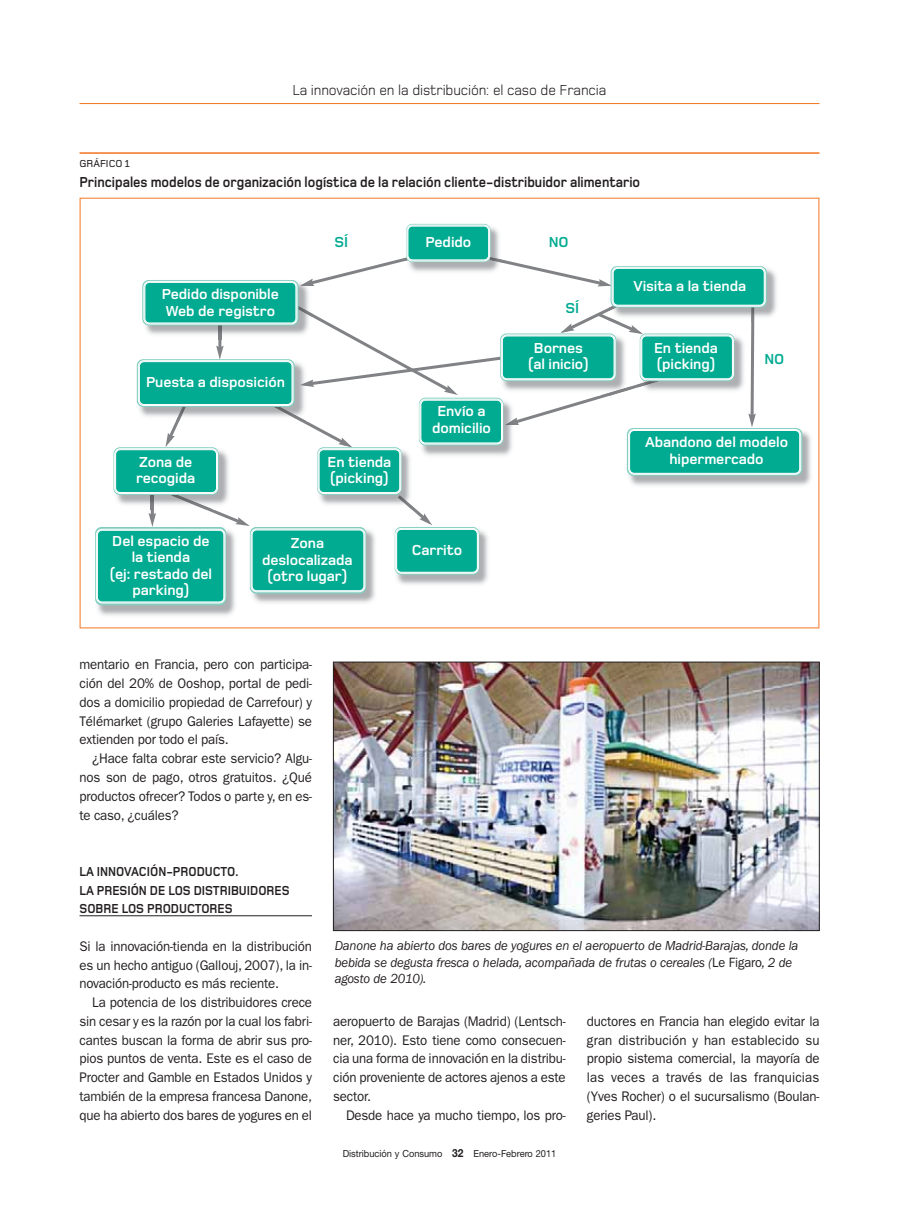
<style>
.page{position:relative;width:899px;height:1218px;background:#fff}
.page>*{position:absolute;margin:0;border:0;box-sizing:border-box;transform-origin:0 0}
.t1{font:700 15px/16.5px "Foundry Monoline";letter-spacing:-.005em;color:#fff;text-align:center}
.t2{font:700 15px "Foundry Monoline";color:#231f20;scale:.9 1}
.t3{font:15px "Foundry Monoline";letter-spacing:-.01em;color:#231f20;scale:.95 1}
.t4{font:700 15px "Foundry Monoline";letter-spacing:-.005em;color:#00ab91}
.t5{font:13.95px/18.8px "Franklin Gothic";letter-spacing:-.01em;color:#231f20;text-align:justify;scale:.95 1}
.t6{font:italic 13.5px/16.5px "Franklin Gothic";letter-spacing:-.01em;color:#231f20;scale:.95 1}
.t7{font:700 13.5px/18.8px "Foundry Monoline";color:#231f20;scale:.9 1}
.t8{font:500 10.5px "Foundry Monoline";color:#231f20}
.t9{font:9.75px "Helvetica Neue";color:#231f20;scale:.95 1}
.s1{font-style:normal}
.s2{font-weight:700;font-size:11.25px}
</style>
<div class="page">
<hr style="left:80px;top:103px;width:739px;height:1px;background:#f47421">
<hr style="left:80px;top:152px;width:739px;height:2px;background:#f47421">
<hr style="left:80px;top:915px;width:232px;height:1px;background:#231f20">
<img style="left:801px;top:664px;width:16px;height:265px">
<img style="left:409px;top:223px;width:79px;height:2px">
<div style="left:406px;top:224px;width:84px;height:38px;background:#b9e3dc;border-radius:6px"></div>
<img style="left:801px;top:430px;width:10px;height:56px">
<img style="left:96px;top:225px;width:705px;height:707px">
<p class="t3" style="left:292px;top:85px;width:332px">La innovación en la distribución: el caso de Francia</p>
<p class="t8" style="left:80px;top:160px;width:52px">GRÁFICO 1</p>
<p class="t2" style="left:80px;top:177px;width:624px">Principales modelos de organización logística de la relación cliente-distribuidor alimentario</p>
<p class="t1" style="left:162px;top:287px;width:119px;text-align:left">Pedido disponible<br>Web de registro</p>
<p class="t1" style="left:146px;top:375px;width:140px">Puesta a disposición</p>
<p class="t1" style="left:136px;top:455px;width:61px;text-align:left">Zona de recogida</p>
<p class="t4" style="left:335px;top:236px;width:15px">SÍ</p>
<p class="t1" style="left:425px;top:235px;width:47px">Pedido</p>
<p class="t4" style="left:549px;top:236px;width:21px">NO</p>
<p class="t1" style="left:633px;top:280px;width:114px">Visita a la tienda</p>
<p class="t1" style="left:432px;top:405px;width:60px">Envío a domicilio</p>
<p class="t4" style="left:565px;top:303px;width:15px">SÍ</p>
<p class="t1" style="left:528px;top:341px;width:62px">Bornes (al inicio)</p>
<p class="t1" style="left:654px;top:341px;width:65px;text-align:left">En tienda (picking)</p>
<p class="t4" style="left:764px;top:354px;width:21px">NO</p>
<p class="t1" style="left:645px;top:436px;width:145px">Abandono del modelo</p>
<p class="t1" style="left:328px;top:455px;width:65px">En tienda</p>
<p class="t1" style="left:669px;top:452px;width:96px">hipermercado</p>
<p class="t1" style="left:330px;top:471px;width:60px">(picking)</p>
<p class="t1" style="left:110px;top:534px;width:104px">Del espacio de la tienda<br>(ej: restado del parking)</p>
<p class="t1" style="left:262px;top:536px;width:92px">Zona deslocalizada (otro lugar)</p>
<p class="t5" style="left:80px;top:656px;width:246px">mentario en Francia, pero con participa&shy;ción del 20% de Ooshop, portal de pedi&shy;dos a domicilio propiedad de Carrefour) y Télémarket (grupo Galeries Lafayette) se extienden por todo el país.</p>
<p class="t5" style="left:80px;top:750px;width:246px;text-indent:13px">¿Hace falta cobrar este servicio? Algu&shy;nos son de pago, otros gratuitos. ¿Qué productos ofrecer? Todos o parte y, en es&shy;te caso, ¿cuáles?</p>
<p class="t1" style="left:412px;top:543px;width:52px">Carrito</p>
<p class="t7" style="left:80px;top:863px;width:235px">LA INNOVACIÓN-PRODUCTO.<br>LA PRESIÓN DE LOS DISTRIBUIDORES<br>SOBRE LOS PRODUCTORES</p>
<p class="t5" style="left:80px;top:938px;width:246px">Si la innovación-tienda en la distribución es un hecho antiguo (Gallouj, 2007), la in&shy;novación-producto es más reciente.</p>
<p class="t5" style="left:80px;top:994px;width:246px;text-indent:13px">La potencia de los distribuidores crece sin cesar y es la razón por la cual los fabri&shy;cantes buscan la forma de abrir sus pro&shy;pios puntos de venta. Este es el caso de Procter and Gamble en Estados Unidos y también de la empresa francesa Danone, que ha abierto dos bares de yogures en el</p>
<p class="t6" style="left:335px;top:939px;width:490px">Danone ha abierto dos bares de yogures en el aeropuerto de Madrid-Barajas, donde la bebida se degusta fresca o helada, acompañada de frutas o cereales (<span class="s1">Le Figaro</span>, 2 de agosto de 2010).</p>
<p class="t5" style="left:333px;top:1013px;width:246px">aeropuerto de Barajas (Madrid) (Lentsch&shy;ner, 2010). Esto tiene como consecuen&shy;cia una forma de innovación en la distribu&shy;ción proveniente de actores ajenos a este sector.</p>
<p class="t5" style="left:346px;top:1106px;width:233px">Desde hace ya mucho tiempo, los pro-</p>
<p class="t9" style="left:343px;top:1149px;width:226px">Distribución y Consumo <span class="s2">32</span> Enero-Febrero 2011</p>
<p class="t5" style="left:587px;top:1013px;width:246px">ductores en Francia han elegido evitar la gran distribución y han establecido su propio sistema comercial, la mayoría de las veces a través de las franquicias (Yves Rocher) o el sucursalismo (Boulan&shy;geries Paul).</p>
</div>
